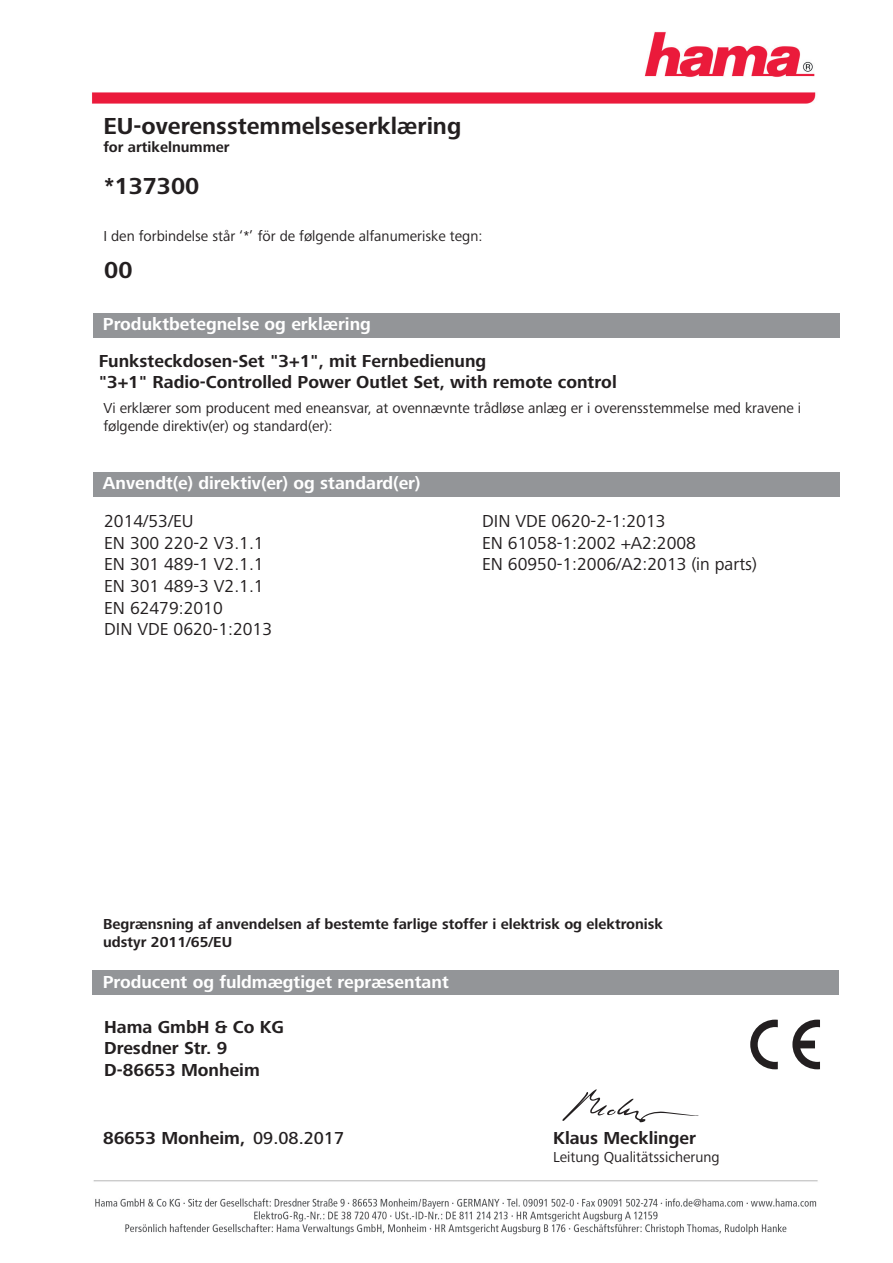
<style>
.page{position:relative;width:893px;height:1263px;background:#fff}
.page>*{position:absolute;margin:0;border:0;box-sizing:border-box;transform-origin:0 0}
.t1{font:700 24px "+TBVWCD Frutiger Next LTW1 G";color:#231f20}
.t2{font:700 18px/21.6px "+TBVWCD Frutiger Next LTW1 G";color:#231f20}
.t3{font:18px/21.6px "+RRFKBN Frutiger Next LTW1 G";color:#231f20}
.t4{font:700 18px "+TBVWCD Frutiger Next LTW1 G";color:#fff}
.t5{font:700 16.2px "+OVKMUM Arial";letter-spacing:.01em;color:#000001}
.t6{font:15px/18px "+RRFKBN Frutiger Next LTW1 G";color:#231f20}
.t7{font:700 15px/18px "+TBVWCD Frutiger Next LTW1 G";color:#231f20}
.s1{font-family:"+MBEHJY Frutiger Next LTW1 G";font-weight:500}
</style>
<div class="page">
<img style="left:92px;top:31px;width:724px;height:72px">
<img style="left:93px;top:1180px;width:725px;height:55px">
<div style="left:93px;top:313px;width:746px;height:25px;background:#939598"></div>
<div style="left:93px;top:472px;width:746px;height:25px;background:#939598"></div>
<div style="left:92px;top:970px;width:747px;height:25px;background:#939598"></div>
<svg style="left:750px;top:1020px;width:70px;height:49px"></svg>
<svg style="left:562px;top:1089px;width:137px;height:34px"></svg>
<h1 class="t1" style="left:103px;top:113px;width:359px">EU-overensstemmelseserklæring</h1>
<p class="t7" style="left:103px;top:138px;width:128px">for artikelnummer</p>
<h1 class="t1" style="left:104px;top:173px;width:97px">*137300</h1>
<p class="t6" style="left:103px;top:227px;width:380px">I den forbindelse står ‘*’ för de følgende alfanumeriske tegn:</p>
<h1 class="t1" style="left:104px;top:257px;width:30px">00</h1>
<p class="t4" style="left:103px;top:314px;width:269px">Produktbetegnelse og erklæring</p>
<p class="t2" style="left:99px;top:350px;width:519px">Funksteckdosen-Set "3+1", mit Fernbedienung<br>"3+1" Radio-Controlled Power Outlet Set, with remote control</p>
<p class="t6" style="left:103px;top:399px;width:699px">Vi erklærer som producent med eneansvar, at ovennævnte trådløse anlæg er i overensstemmelse med kravene i følgende direktiv(er) og standard(er):</p>
<p class="t4" style="left:103px;top:474px;width:319px">Anvendt(e) direktiv(er) og standard(er)</p>
<p class="t3" style="left:104px;top:511px;width:169px">2014/53/EU<br>EN 300 220-2 V3.1.1<br>EN 301 489-1 V2.1.1<br>EN 301 489-3 V2.1.1<br>EN 62479:2010<br>DIN VDE 0620-1:2013</p>
<p class="t3" style="left:482px;top:511px;width:276px">DIN VDE 0620-2-1:2013<br>EN 61058-1:2002 +A2:2008<br>EN 60950-1:2006/A2:2013 (in parts)</p>
<p class="t7" style="left:103px;top:915px;width:561px">Begrænsning af anvendelsen af bestemte farlige stoffer i elektrisk og elektronisk udstyr 2011/65/EU</p>
<p class="t4" style="left:103px;top:972px;width:347px">Producent og fuldmægtiget repræsentant</p>
<p class="t2" style="left:104px;top:1016px;width:181px">Hama GmbH &amp; Co KG<br>Dresdner Str. 9<br>D-86653 Monheim</p>
<p class="t2" style="left:103px;top:1128px;width:242px">86653 Monheim, <span class="s1">09.08.2017</span></p>
<p class="t2" style="left:553px;top:1128px;width:144px">Klaus Mecklinger</p>
<p class="t6" style="left:553px;top:1148px;width:168px">Leitung Qualitätssicherung</p>
<p class="t5" style="left:586px;top:1154px;width:215px">Leitung Qualitätssicherung</p>
</div>
